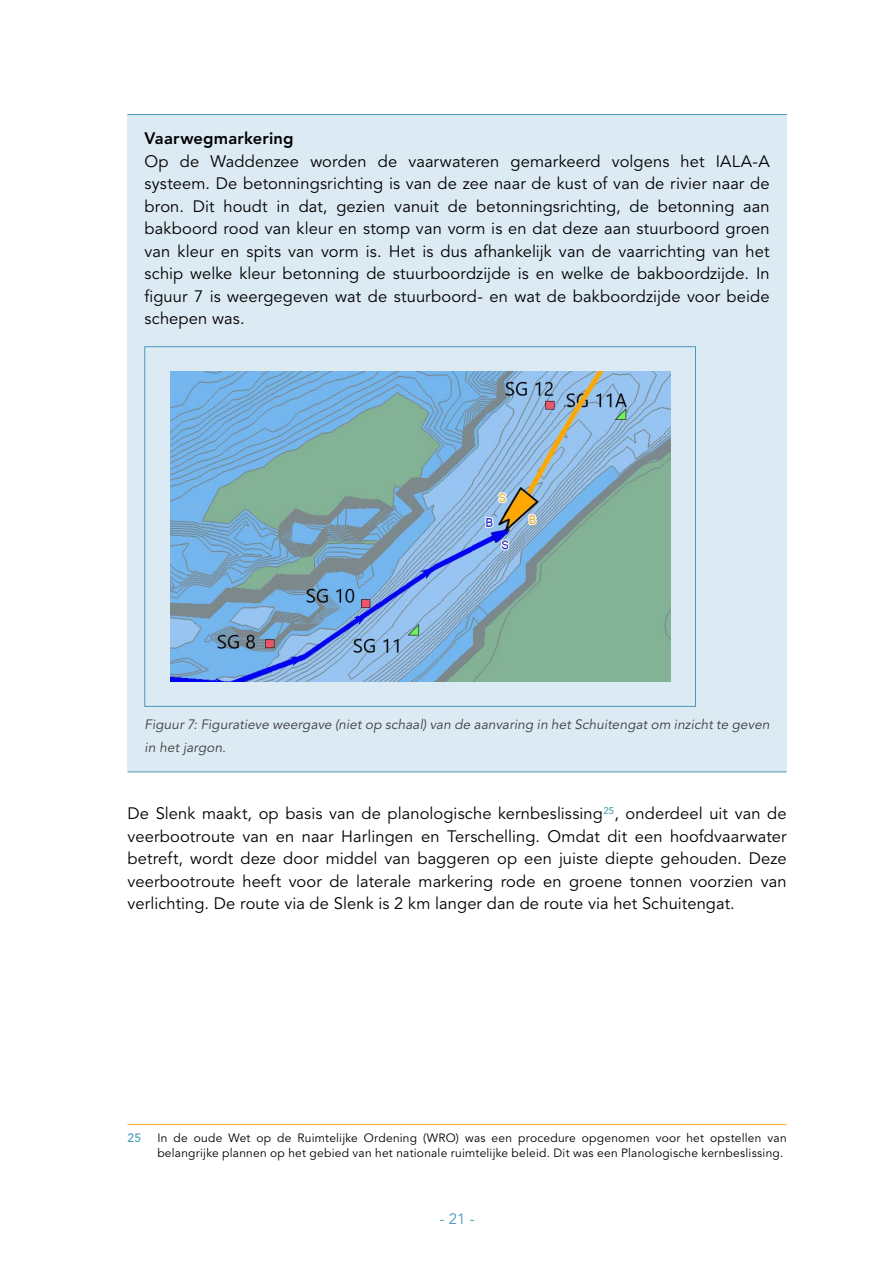
<style>
.page{position:relative;width:893px;height:1263px;background:#fff}
.page>*{position:absolute;margin:0;border:0;box-sizing:border-box;transform-origin:0 0}
.Bodytekst_blauw_kade{font:16.5px/22.5px "Avenir LT Std";letter-spacing:.01em;color:#000;text-align:justify}
.Bodytekst{font:16.5px/22.5px "Avenir LT Std";letter-spacing:.005em;color:#000;text-align:justify}
.Bodytekst_blauw_kade-2{font:800 16.5px "Avenir LT Std";letter-spacing:.01em;color:#000}
.t1{font:15px "Avenir LT Std";color:#499abb}
.Bijschrift_blauw_kad{font:italic 13.5px/22.5px "Avenir LT Std";letter-spacing:.01em;color:#3c3c3b}
.Voetnoot{font:12px/15px "Avenir LT Std";letter-spacing:.02em;color:#000}
.Voetnoot-2{font:500 12px "Avenir LT Std";color:#499abb}
</style>
<div class="page">
<div style="left:128px;top:115px;width:659px;height:657px;background:#dceaf3"></div>
<hr style="left:128px;top:771px;width:659px;height:1px;background:#499abb">
<hr style="left:128px;top:114px;width:659px;height:1px;background:#499abb">
<img style="left:170px;top:372px;width:500px;height:309px">
<hr style="left:128px;top:1124px;width:659px;height:1px;background:#f9b122">
<p class="Bodytekst_blauw_kade-2" style="left:145px;top:129px;width:151px">Vaarwegmarkering</p>
<p class="Bodytekst_blauw_kade" style="left:145px;top:150px;width:627px">Op de Waddenzee worden de vaarwateren gemarkeerd volgens het IALA-A systeem. De betonningsrichting is van de zee naar de kust of van de rivier naar de bron. Dit houdt in dat, gezien vanuit de betonningsrichting, de betonning aan bakboord rood van kleur en stomp van vorm is en dat deze aan stuurboord groen van kleur en spits van vorm is. Het is dus afhankelijk van de vaarrichting van het schip welke kleur betonning de stuurboordzijde is en welke de bakboordzijde. In figuur 7 is weergegeven wat de stuurboord- en wat de bakboordzijde voor beide schepen was.</p>
<p class="Bijschrift_blauw_kad" style="left:145px;top:713px;width:627px">Figuur 7: Figuratieve weergave (niet op schaal) van de aanvaring in het Schuitengat om inzicht te geven in het jargon.</p>
<p class="Bodytekst" style="left:128px;top:803px;width:661px">De Slenk maakt, op basis van de planologische kernbeslissing<sup>25</sup>, onderdeel uit van de veerbootroute van en naar Harlingen en Terschelling. Omdat dit een hoofdvaarwater betreft, wordt deze door middel van baggeren op een juiste diepte gehouden. Deze veerbootroute heeft voor de laterale markering rode en groene tonnen voorzien van verlichting. De route via de Slenk is 2 km langer dan de route via het Schuitengat.</p>
<p class="Voetnoot-2" style="left:128px;top:1130px;width:15px">25</p>
<p class="Voetnoot" style="left:157px;top:1130px;width:631px">In de oude Wet op de Ruimtelijke Ordening (WRO) was een procedure opgenomen voor het opstellen van belangrijke plannen op het gebied van het nationale ruimtelijke beleid. Dit was een Planologische kernbeslissing.</p>
<p class="t1" style="left:439px;top:1210px;width:37px">- 21 -</p>
</div>
